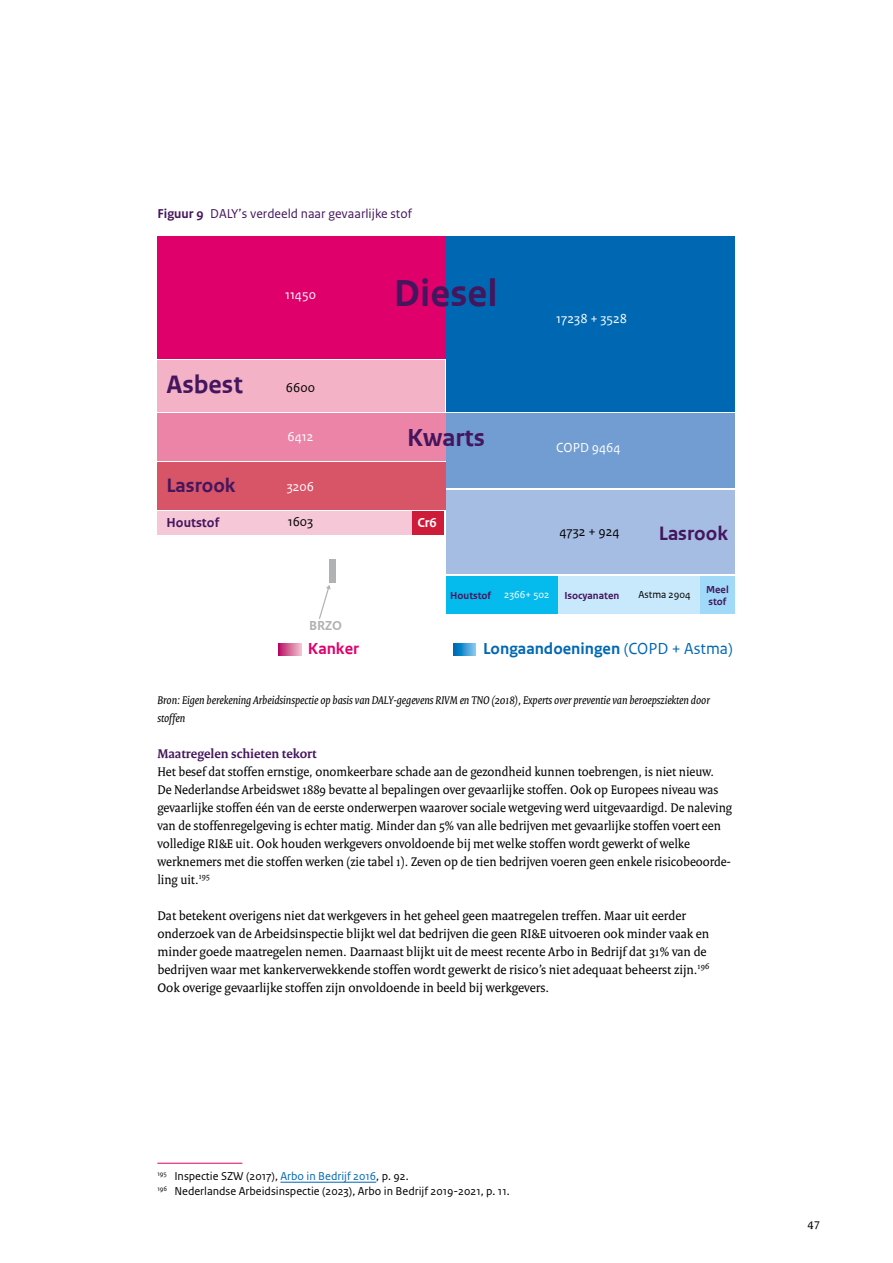
<style>
.page{position:relative;width:893px;height:1263px;background:#fff}
.page>*{position:absolute;margin:0;border:0;box-sizing:border-box;transform-origin:0 0}
.t1{font:700 39.45px "Rijksoverheid Sans Text TT";color:#44165d}
.t2{font:700 26.55px "Rijksoverheid Sans Text TT";color:#44165d}
.t3{font:700 25.95px "Rijksoverheid Sans Text TT";color:#44165d}
.t4{font:700 20.4px "Rijksoverheid Sans Text TT";color:#44165d}
.t5{font:700 16.8px "Rijksoverheid Sans Text TT";color:#0068b3}
.t6{font:700 16.8px "Rijksoverheid Sans Text TT";color:#e0006c}
.t7{font:13.65px "Rijksoverheid Sans Text TT";color:#fff}
.t8{font:13.65px "Rijksoverheid Sans Text TT";color:#000}
.t9{font:700 13.65px "Rijksoverheid Sans Text TT";color:#44165d}
.t10{font:700 13.65px "Rijksoverheid Sans Text TT";color:#b1b2b3}
.t11{font:700 13.65px "Rijksoverheid Sans Text TT";color:#fff}
.P_Broodtekst_Serif{font:13.5px/18px "Rijksoverheid Serif";color:#000}
.P_kop_Tabel_Figuur{font:13.5px "Rijksoverheid Sans Text";color:#44165d}
.H6_Tussenkop{font:700 13.5px "Rijksoverheid Serif";color:#44165d}
.P_Bijschrift{font:italic 12px/18px "Rijksoverheid Serif";color:#000}
.Voetnoot{font:12px "Rijksoverheid Sans Text";color:#000}
.t12{font:12px "Rijksoverheid Serif";color:#000}
.t13{font:700 10.65px/12.1px "Rijksoverheid Sans Text TT";color:#44165d}
.t14{font:10.65px "Rijksoverheid Sans Text TT";color:#000}
.t15{font:10.65px "Rijksoverheid Sans Text TT";color:#fff}
.s1{font-weight:700}
.s2{font-weight:400}
.s3{color:#0068b3}
</style>
<div class="page">
<svg style="left:278px;top:643px;width:23px;height:12px"></svg>
<svg style="left:453px;top:643px;width:23px;height:12px"></svg>
<div style="left:157px;top:236px;width:289px;height:123px;background:#e0006c"></div>
<div style="left:157px;top:360px;width:288px;height:52px;background:#f3b2c6"></div>
<div style="left:446px;top:236px;width:289px;height:176px;background:#0068b3"></div>
<div style="left:157px;top:414px;width:289px;height:47px;background:#ec84a7"></div>
<div style="left:446px;top:414px;width:289px;height:74px;background:#719dd3"></div>
<div style="left:157px;top:462px;width:289px;height:47px;background:#d85467"></div>
<div style="left:157px;top:511px;width:255px;height:24px;background:#f6c7d6"></div>
<div style="left:412px;top:511px;width:32px;height:24px;background:#cd1b39"></div>
<div style="left:446px;top:490px;width:289px;height:84px;background:#a5bce3"></div>
<div style="left:446px;top:577px;width:114px;height:37px;background:#05bbee"></div>
<div style="left:559px;top:577px;width:142px;height:37px;background:#c8e8fb"></div>
<div style="left:700px;top:577px;width:35px;height:37px;background:#a1daf8"></div>
<div style="left:329px;top:559px;width:7px;height:23px;background:#b1b2b3"></div>
<svg style="left:319px;top:585px;width:12px;height:34px"></svg>
<hr style="left:157px;top:1163px;width:85px;height:1px;background:#e0006c">
<hr style="left:280px;top:1182px;width:96px;height:1px;background:#0068b3">
<p class="P_kop_Tabel_Figuur" style="left:157px;top:206px;width:256px"><span class="s1">Figuur 9</span> DALY’s verdeeld naar gevaarlijke stof</p>
<h2 class="t2" style="left:166px;top:370px;width:78px">Asbest</h2>
<h3 class="t4" style="left:166px;top:473px;width:71px">Lasrook</h3>
<p class="t9" style="left:167px;top:515px;width:54px">Houtstof</p>
<p class="t7" style="left:285px;top:287px;width:33px">11450</p>
<p class="t8" style="left:286px;top:379px;width:31px">6600</p>
<p class="t7" style="left:287px;top:429px;width:28px">6412</p>
<p class="t7" style="left:287px;top:479px;width:29px">3206</p>
<p class="t8" style="left:288px;top:514px;width:27px">1603</p>
<p class="t10" style="left:309px;top:618px;width:34px">BRZO</p>
<p class="t6" style="left:308px;top:639px;width:53px">Kanker</p>
<h1 class="t1" style="left:394px;top:271px;width:105px">Diesel</h1>
<h3 class="t3" style="left:407px;top:422px;width:79px">Kwarts</h3>
<p class="t11" style="left:417px;top:515px;width:21px">Cr6</p>
<p class="t7" style="left:556px;top:311px;width:72px">17238 + 3528</p>
<p class="t7" style="left:556px;top:440px;width:66px">COPD 9464</p>
<p class="t8" style="left:559px;top:524px;width:62px">4732 + 924</p>
<h3 class="t4" style="left:659px;top:522px;width:71px">Lasrook</h3>
<p class="t13" style="left:450px;top:590px;width:42px">Houtstof</p>
<p class="t13" style="left:564px;top:590px;width:56px">Isocyanaten</p>
<p class="t14" style="left:638px;top:589px;width:54px">Astma 2904</p>
<p class="t13" style="left:706px;top:583px;width:24px">Meel stof</p>
<p class="t15" style="left:504px;top:589px;width:47px">2366+ 502</p>
<p class="t5" style="left:483px;top:639px;width:251px">Longaandoeningen <span class="s2">(COPD + Astma)</span></p>
<p class="P_Bijschrift" style="left:157px;top:691px;width:554px">Bron: Eigen berekening Arbeidsinspectie op basis van DALY-gegevens RIVM en TNO (2018), Experts over preventie van beroepsziekten door stoffen</p>
<p class="H6_Tussenkop" style="left:157px;top:745px;width:161px">Maatregelen schieten tekort</p>
<p class="P_Broodtekst_Serif" style="left:157px;top:762px;width:576px">Het besef dat stoffen ernstige, onomkeerbare schade aan de gezondheid kunnen toebrengen, is niet nieuw.<br>De Nederlandse Arbeidswet 1889 bevatte al bepalingen over gevaarlijke stoffen. Ook op Europees niveau was gevaarlijke stoffen één van de eerste onderwerpen waarover sociale wetgeving werd uitgevaardigd. De naleving van de stoffenregelgeving is echter matig. Minder dan 5% van alle bedrijven met gevaarlijke stoffen voert een volledige RI&amp;E uit. Ook houden werkgevers onvoldoende bij met welke stoffen wordt gewerkt of welke werknemers met die stoffen werken (zie tabel 1). Zeven op de tien bedrijven voeren geen enkele risicobeoorde&shy;ling uit.<sup>195</sup></p>
<p class="P_Broodtekst_Serif" style="left:157px;top:906px;width:553px">Dat betekent overigens niet dat werkgevers in het geheel geen maatregelen treffen. Maar uit eerder onderzoek van de Arbeidsinspectie blijkt wel dat bedrijven die geen RI&amp;E uitvoeren ook minder vaak en minder goede maatregelen nemen. Daarnaast blijkt uit de meest recente Arbo in Bedrijf dat 31% van de bedrijven waar met kankerverwekkende stoffen wordt gewerkt de risico’s niet adequaat beheerst zijn.<sup>196<br></sup>Ook overige gevaarlijke stoffen zijn onvoldoende in beeld bij werkgevers.</p>
<p class="Voetnoot" style="left:157px;top:1169px;width:253px"><sup>195</sup> Inspectie SZW (2017), <span class="s3">Arbo in Bedrijf 2016</span>, p. 92.</p>
<p class="Voetnoot" style="left:157px;top:1184px;width:354px"><sup>196</sup> Nederlandse Arbeidsinspectie (2023), Arbo in Bedrijf 2019-2021, p. 11.</p>
<p class="t12" style="left:808px;top:1218px;width:14px">47</p>
</div>
